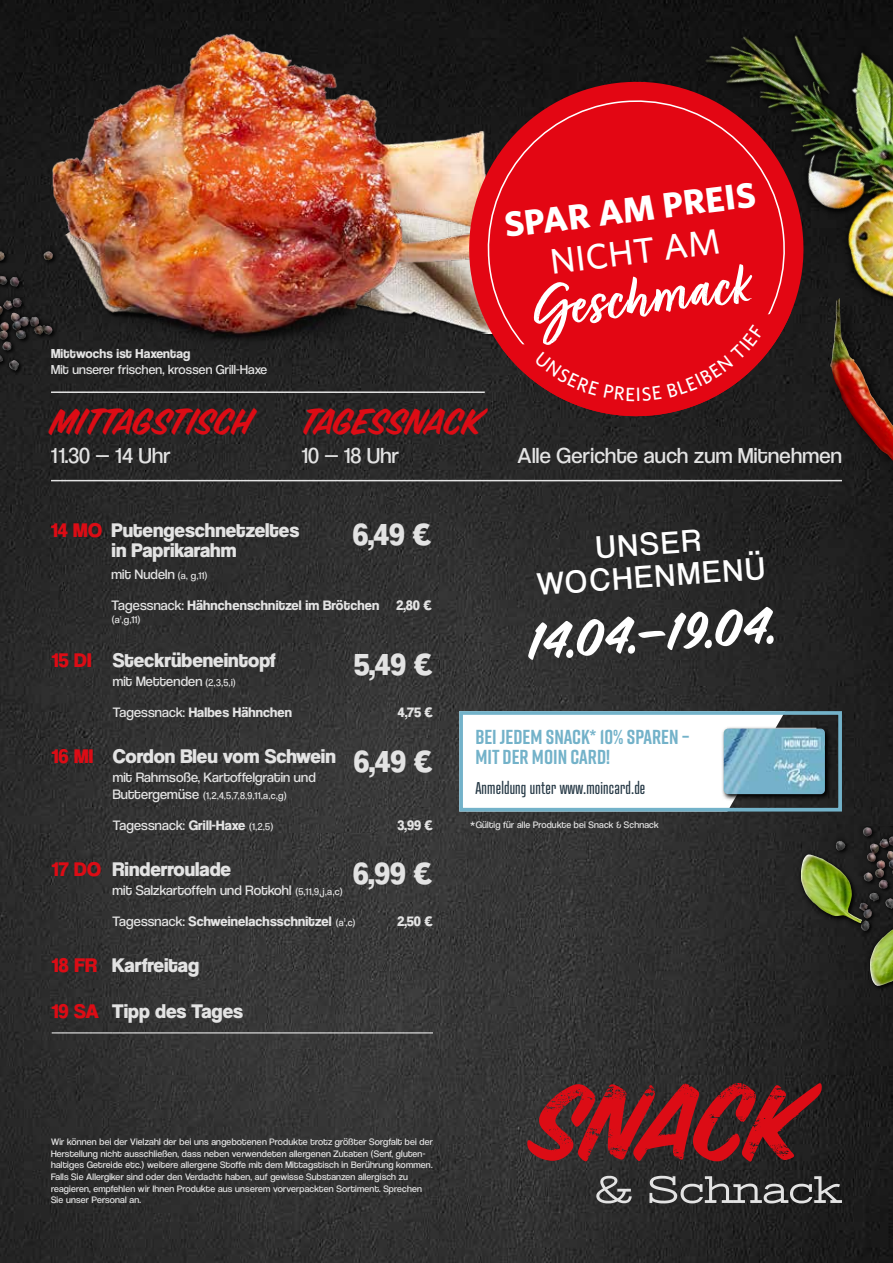
<style>
.page{position:relative;width:893px;height:1263px;background:#fff}
.page>*{position:absolute;margin:0;border:0;box-sizing:border-box;transform-origin:0 0}
.t1{font:66px "Turbinado Bold Pro";color:#fff}
.t2{font:56.4px "Sign Painter House Brush";color:#fff}
.t3{font:40.05px "Sign Painter House Brush";color:#dc0c15}
.t4{font:700 35.55px "Whitney";color:#fff}
.t5{font:500 35.55px "Whitney";color:#fff}
.t6{font:32.55px/32.5px "Coolvetica Bk";color:#fff;text-align:center}
.t7{font:31.65px "Coolvetica Hv";color:#e3e3e3}
.t8{font:22.5px "Coolvetica Bk";letter-spacing:.01em;color:#e3e3e3}
.t9{font:20.55px/20.5px "Coolvetica Hv";color:#e3e3e3;text-align:center}
.t10{font:700 20.25px/20.2px "Rift";color:#73b2c9}
.t11{font:16.5px "Atrament";letter-spacing:.01em;color:#253845}
.t12{font:14.25px "Coolvetica Bk";letter-spacing:.01em;color:#e3e3e3}
.t13{font:700 14.25px "Coolvetica Rg";letter-spacing:.01em;color:#e3e3e3}
.t14{font:14.25px "Coolvetica Hv";color:#e3e3e3}
.t15{font:13.5px "Coolvetica Bk";letter-spacing:.01em;color:#e3e3e3}
.t16{font:700 13.5px "Coolvetica Rg";letter-spacing:.01em;color:#e3e3e3}
.t17{font:10.35px "Coolvetica Bk";color:#e3e3e3}
.t18{font:9.75px/11.7px "Coolvetica Bk";letter-spacing:.02em;color:#e3e3e3}
.s1{color:#dc0c15}
.s2{font-size:10.35px}
.s3{font-family:"Coolvetica Bk";font-weight:400}
.s4{font-size:31.65px}
.s5{font-size:14.25px}
.s6{font-family:"Coolvetica Rg";font-weight:700}
.s7{font-family:"Coolvetica Bk";font-weight:400;font-size:10.35px}
</style>
<div class="page">
<img style="left:0;top:0;width:893px;height:1263px">
<div style="left:0;top:193px;width:69px;height:211px;background:#212121"></div>
<img style="left:0;top:251px;width:2px;height:64px">
<svg style="left:786px;top:827px;width:107px;height:172px;background:#313525"></svg>
<img style="left:870px;top:929px;width:23px;height:57px">
<svg style="left:401px;top:711px;width:384px;height:100px"></svg>
<div style="left:459px;top:711px;width:383px;height:100px;border:4px solid #73b2c9"></div>
<svg style="left:721px;top:726px;width:110px;height:74px;background:#515354"></svg>
<img style="left:724px;top:729px;width:101px;height:65px">
<svg style="left:596px;top:1175px;width:246px;height:28px;background:#575757"></svg>
<svg style="left:527px;top:1083px;width:295px;height:79px;background:#7c1c20"></svg>
<hr style="left:51px;top:480px;width:791px;height:1px;background:#e3e3e3">
<div style="left:828px;top:297px;width:65px;height:218px;background:#1c1c1c"></div>
<img style="left:549px;top:0;width:344px;height:464px">
<img style="left:2px;top:1px;width:555px;height:370px">
<img style="left:459px;top:72px;width:354px;height:232px">
<svg style="left:480px;top:92px;width:313px;height:212px;background:#cf0c17"></svg>
<hr style="left:51px;top:391px;width:434px;height:2px;background:#e3e3e3">
<hr style="left:52px;top:1032px;width:60px;height:1px;background:#fff">
<hr style="left:112px;top:1032px;width:231px;height:1px;background:#fff">
<hr style="left:343px;top:1032px;width:90px;height:1px;background:#fff">
<svg style="left:459px;top:304px;width:354px;height:122px;background:#97131b"></svg>
<h3 class="t16" style="left:51px;top:346px;width:141px">Mittwochs ist Haxentag</h3>
<h3 class="t15" style="left:51px;top:362px;width:218px">Mit unserer frischen, krossen Grill-Haxe</h3>
<h3 class="t3" style="left:51px;top:402px;width:203px">MITTAGSTISCH</h3>
<h3 class="t8" style="left:51px;top:442px;width:121px">11.30 — 14 Uhr</h3>
<h3 class="t4" style="left:502px;top:201px;width:254px;rotate:-7deg">SPAR AM PREIS</h3>
<h3 class="t5" style="left:548px;top:238px;width:172px;rotate:-7deg">NICHT AM</h3>
<h1 class="t1" style="left:528px;top:274px;width:220px;rotate:-7deg">Geschmack</h1>
<h3 class="t3" style="left:302px;top:402px;width:182px">TAGESSNACK</h3>
<h3 class="t8" style="left:302px;top:442px;width:99px">10 — 18 Uhr</h3>
<h3 class="t8" style="left:517px;top:442px;width:326px">Alle Gerichte auch zum Mitnehmen</h3>
<h3 class="t9" style="left:51px;top:519px;width:250px"><span class="s1">14 MO</span> Putengeschnetzeltes in Paprikarahm</h3>
<h3 class="t7" style="left:353px;top:516px;width:81px">6,49 €</h3>
<h3 class="t12" style="left:112px;top:566px;width:98px">mit Nudeln <span class="s2">(a, g,11)</span></h3>
<h3 class="t13" style="left:112px;top:597px;width:269px"><span class="s3">Tagessnack:</span> Hähnchenschnitzel im Brötchen</h3>
<p class="t17" style="left:112px;top:613px;width:31px">(a¹,g,11)</p>
<h3 class="t14" style="left:396px;top:597px;width:37px">2,80 €</h3>
<h3 class="t9" style="left:52px;top:649px;width:225px"><span class="s1">15 DI</span> Steckrübeneintopf</h3>
<h3 class="t7" style="left:354px;top:646px;width:81px">5,49 €</h3>
<h3 class="t12" style="left:113px;top:673px;width:125px">mit Mettenden <span class="s2">(2,3,5,i)</span></h3>
<h3 class="t13" style="left:113px;top:704px;width:181px"><span class="s3">Tagessnack:</span> Halbes Hähnchen</h3>
<h3 class="t14" style="left:398px;top:704px;width:37px">4,75 €</h3>
<h3 class="t9" style="left:52px;top:746px;width:383px"><span class="s1">16 MI</span> Cordon Bleu vom Schwein <span class="s4">6,49 €</span></h3>
<h3 class="t12" style="left:113px;top:769px;width:205px">mit Rahmsoße, Kartoffelgratin und</h3>
<p class="t17" style="left:113px;top:789px;width:176px"><span class="s5">Buttergemüse</span> (1,2,4,5,7,8,9,11,a,c,g)</p>
<h3 class="t12" style="left:113px;top:817px;width:162px">Tagessnack: <span class="s6">Grill-Haxe</span> <span class="s2">(1,2,5)</span></h3>
<h3 class="t14" style="left:397px;top:817px;width:37px">3,99 €</h3>
<h3 class="t9" style="left:52px;top:858px;width:181px"><span class="s1">17 DO</span> Rinderroulade</h3>
<h3 class="t7" style="left:353px;top:855px;width:82px">6,99 €</h3>
<h3 class="t12" style="left:112px;top:882px;width:232px">mit Salzkartoffeln und Rotkohl <span class="s2">(5,11,9, j,a,c)</span></h3>
<h3 class="t13" style="left:112px;top:913px;width:245px"><span class="s3">Tagessnack:</span> Schweinelachsschnitzel <span class="s7">(a</span><sup>1</sup><span class="s7">,c)</span></h3>
<h3 class="t14" style="left:397px;top:913px;width:37px">2,50 €</h3>
<h3 class="t9" style="left:52px;top:954px;width:149px"><span class="s1">18 FR</span> Karfreitag</h3>
<h3 class="t9" style="left:52px;top:1001px;width:193px"><span class="s1">19 SA</span> Tipp des Tages</h3>
<h3 class="t6" style="left:533px;top:535px;width:230px;rotate:-4deg">UNSER<br>WOCHENMENÜ</h3>
<h2 class="t2" style="left:527px;top:615px;width:254px;rotate:-4deg">14.04.–19.04.</h2>
<h3 class="t10" style="left:475px;top:726px;width:215px">BEI JEDEM SNACK* 10% SPAREN –<br>MIT DER MOIN CARD!</h3>
<h3 class="t11" style="left:475px;top:778px;width:171px">Anmeldung unter www.moincard.de</h3>
<p class="t18" style="left:470px;top:819px;width:190px">*Gültig für alle Produkte bei Snack &amp; Schnack</p>
<p class="t18" style="left:51px;top:1136px;width:383px">Wir können bei der Vielzahl der bei uns angebotenen Produkte trotz größter Sorgfalt bei der Herstellung nicht ausschließen, dass neben verwendeten allergenen Zutaten (Senf, gluten&shy;haltiges Getreide etc.) weitere allergene Stoffe mit dem Mittagstisch in Berührung kommen.<br>Falls Sie Allergiker sind oder den Verdacht haben, auf gewisse Substanzen allergisch zu reagieren, empfehlen wir Ihnen Produkte aus unserem vorverpackten Sortiment. Sprechen Sie unser Personal an.</p>
</div>
